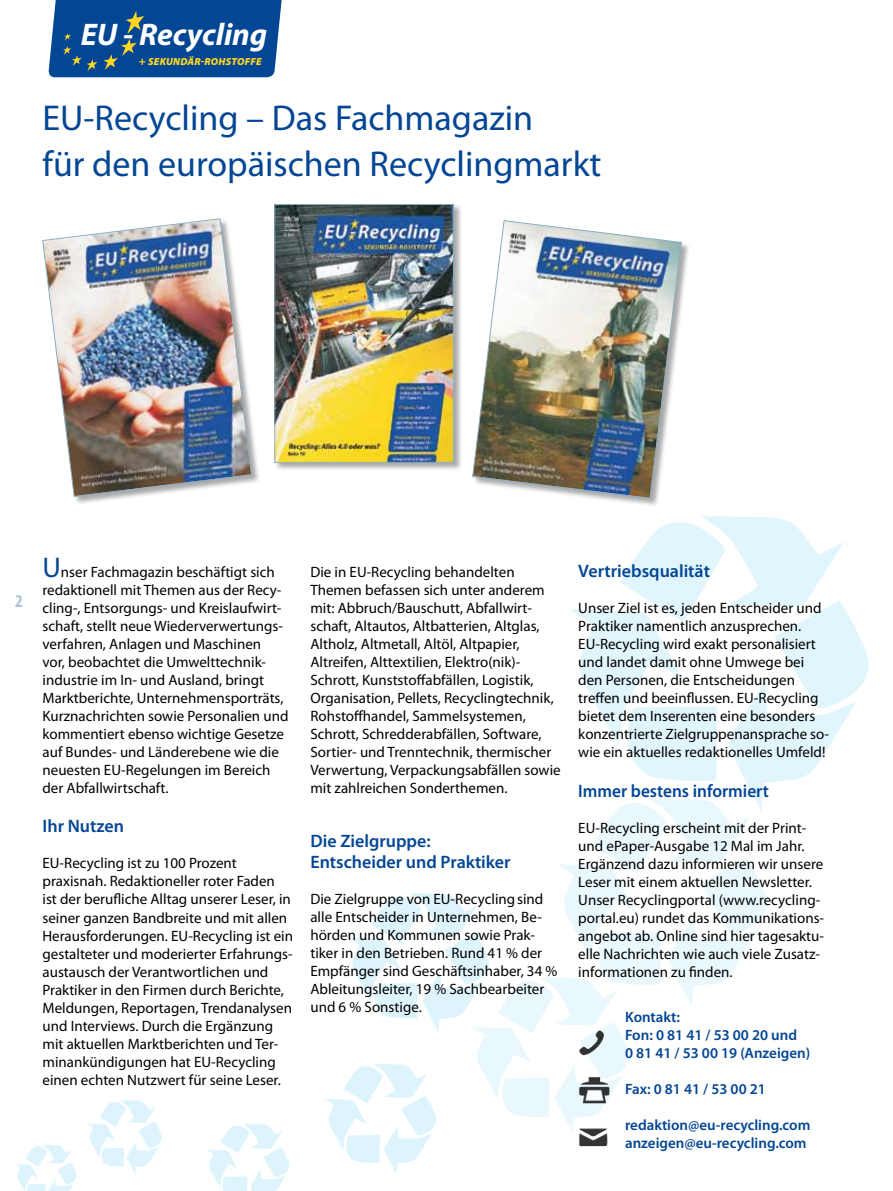
<style>
.page{position:relative;width:893px;height:1191px;background:#fff}
.page>*{position:absolute;margin:0;border:0;box-sizing:border-box;transform-origin:0 0}
.t1{font:36px/46.5px "Myriad Pro";color:#034694}
.t2{font:italic 700 31.35px "Myriad Pro";color:#fff}
.t3{font:600 18px/21.6px "Myriad Pro";color:#034694}
.t4{font:600 18px "Myriad Pro";color:#034694;scale:.96 1}
.t5{font:700 condensed 18px "Myriad Pro";color:#adc6d2}
.t6{font:15px/18px "Myriad Pro";color:#000}
.t7{font:600 15px/18px "Myriad Pro";color:#034694}
.t8{font:italic 900 10.35px "Myriad Pro";letter-spacing:.02em;color:#ffd622}
.s1{font-weight:700;font-size:12px}
.s2{font-size:28.5px;color:#034694}
</style>
<div class="page">
<hr style="left:892px;top:0;width:1px;height:1191px;background:#d4effc">
<svg style="left:48px;top:0;width:234px;height:77px;background:#114f95"></svg>
<svg style="left:326px;top:516px;width:543px;height:658px"></svg>
<svg style="left:207px;top:1124px;width:82px;height:67px"></svg>
<svg style="left:88px;top:1100px;width:74px;height:73px"></svg>
<svg style="left:16px;top:1145px;width:61px;height:46px"></svg>
<div style="left:42px;top:218px;width:219px;height:287px;background:#000;opacity:.34"></div>
<img style="left:42px;top:218px;width:210px;height:279px">
<div style="left:472px;top:220px;width:218px;height:287px;background:#000;opacity:.34"></div>
<img style="left:472px;top:220px;width:210px;height:279px">
<div style="left:274px;top:204px;width:188px;height:267px;background:#000;opacity:.34"></div>
<img style="left:276px;top:206px;width:176px;height:255px">
<div style="left:274px;top:204px;width:180px;height:259px;border:1px solid #8caebf"></div>
<img style="left:576px;top:1030px;width:35px;height:116px">
<h2 class="t2" style="left:81px;top:14px;width:188px">EU - Recycling</h2>
<p class="t8" style="left:139px;top:55px;width:124px"><span class="s1">+</span> SEKUNDÄR-ROHSTOFFE</p>
<h1 class="t1" style="left:43px;top:94px;width:560px">EU-Recycling – Das Fachmagazin<br>für den europäischen Recyclingmarkt</h1>
<p class="t5" style="left:15px;top:589px;width:9px">2</p>
<p class="t6" style="left:43px;top:562px;width:247px"><span class="s2">U</span>nser Fachmagazin beschäftigt sich redaktionell mit Themen aus der Recy&shy;cling-, Entsorgungs- und Kreislaufwirt&shy;schaft, stellt neue Wiederverwertungs&shy;verfahren, Anlagen und Maschinen<br>vor, beobachtet die Umwelttechnik&shy;industrie im In- und Ausland, bringt Marktberichte, Unternehmensporträts, Kurznachrichten sowie Personalien und kommentiert ebenso wichtige Gesetze auf Bundes- und Länderebene wie die neuesten EU-Regelungen im Bereich der Abfallwirtschaft.</p>
<p class="t3" style="left:43px;top:815px;width:83px">Ihr Nutzen</p>
<p class="t6" style="left:43px;top:854px;width:252px">EU-Recycling ist zu 100 Prozent praxisnah. Redaktioneller roter Faden<br>ist der berufliche Alltag unserer Leser, in seiner ganzen Bandbreite und mit allen Herausforderungen. EU-Recycling ist ein gestalteter und moderierter Erfahrungs&shy;austausch der Verantwortlichen und Praktiker in den Firmen durch Berichte, Meldungen, Reportagen, Trendanalysen und Interviews. Durch die Ergänzung mit aktuellen Marktberichten und Ter&shy;minankündigungen hat EU-Recycling einen echten Nutzwert für seine Leser.</p>
<p class="t6" style="left:310px;top:563px;width:252px">Die in EU-Recycling behandelten Themen befassen sich unter anderem mit: Abbruch/Bauschutt, Abfallwirt&shy;schaft, Altautos, Altbatterien, Altglas, Altholz, Altmetall, Altöl, Altpapier, Altreifen, Alttextilien, Elektro(nik)- Schrott, Kunststoffabfällen, Logistik, Organisation, Pellets, Recyclingtechnik, Rohstoffhandel, Sammelsystemen, Schrott, Schredderabfällen, Software, Sortier- und Trenntechnik, thermischer Verwertung, Verpackungsabfällen sowie mit zahlreichen Sonderthemen.</p>
<p class="t3" style="left:310px;top:829px;width:202px">Die Zielgruppe:<br>Entscheider und Praktiker</p>
<p class="t6" style="left:310px;top:890px;width:248px">Die Zielgruppe von EU-Recyclingsind alle Entscheider in Unternehmen, Be&shy;hörden und Kommunen sowie Prak&shy;tiker in den Betrieben. Rund 41 % der Empfänger sind Geschäftsinhaber, 34 % Ableitungsleiter, 19 % Sachbearbeiter und 6 % Sonstige.</p>
<p class="t3" style="left:578px;top:559px;width:133px">Vertriebsqualität</p>
<p class="t6" style="left:578px;top:598px;width:252px">Unser Ziel ist es, jeden Entscheider und Praktiker namentlich anzusprechen.<br>EU-Recycling wird exakt personalisiert und landet damit ohne Umwege bei den Personen, die Entscheidungen treffen und beeinflussen. EU-Recycling bietet dem Inserenten eine besonders konzentrierte Zielgruppenansprache so&shy;wie ein aktuelles redaktionelles Umfeld!</p>
<p class="t4" style="left:578px;top:779px;width:200px">Immer bestens informiert</p>
<p class="t6" style="left:578px;top:818px;width:247px">EU-Recycling erscheint mit der Print&shy;und ePaper-Ausgabe 12 Mal im Jahr.<br>Ergänzend dazu informieren wir unsere Leser mit einem aktuellen Newsletter.<br>Unser Recyclingportal (www.recycling&shy;portal.eu) rundet das Kommunikations&shy;angebot ab. Online sind hier tagesaktu&shy;elle Nachrichten wie auch viele Zusatz&shy;informationen zu finden.</p>
<p class="t7" style="left:625px;top:1008px;width:187px">Kontakt:<br>Fon: 0 81 41 / 53 00 20 und<br>0 81 41 / 53 00 19 (Anzeigen)</p>
<p class="t7" style="left:625px;top:1080px;width:142px">Fax: 0 81 41 / 53 00 21</p>
<p class="t7" style="left:625px;top:1116px;width:187px">redaktion@eu-recycling.com anzeigen@eu-recycling.com</p>
</div>
